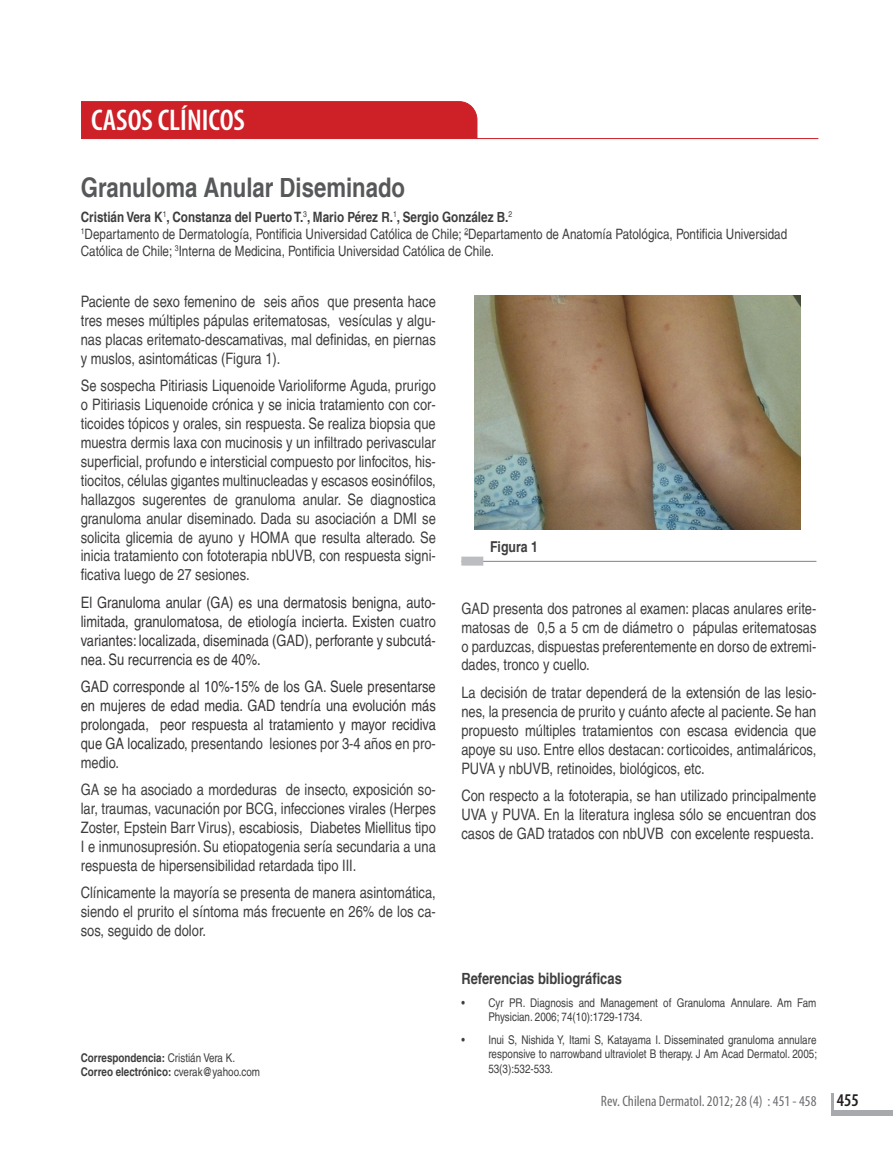
<style>
.page{position:relative;width:893px;height:1149px;background:#fff}
.page>*{position:absolute;margin:0;border:0;box-sizing:border-box;transform-origin:0 0}
.t1{font:600 condensed 30px "Myriad Pro";color:#fff}
.t2{font:700 condensed 27px "Helvetica LT";color:#57585a}
.t3{font:condensed 15.75px/18.9px "Helvetica LT";color:#3e3e3f;text-align:justify}
.t4{font:condensed 15.75px/18.9px "Helvetica LT";color:#393536;text-align:justify}
.t5{font:700 condensed 15.75px "Helvetica LT";color:#3e3e3f}
.t6{font:condensed 15px "Myriad Pro";color:#6c6d70}
.t7{font:700 condensed 15px "Helvetica LT";color:#3e3e3f}
.t8{font:condensed 14.25px/17.1px "Helvetica LT";color:#3e3e3f}
.t9{font:700 condensed 14.25px "Helvetica LT";color:#3e3e3f}
.pie{font:condensed 12px/14.4px "Helvetica LT";color:#3e3e3f}
.pie-2{font:700 condensed 12px "Helvetica LT";color:#3e3e3f}
.s1{color:#3e3e3f}
.s2{font-weight:400}
.s3{font-weight:600;font-size:18px;color:#231f20}
</style>
<div class="page">
<div style="left:831px;top:1109px;width:62px;height:6px;background:#a8a9ad"></div>
<svg style="left:831px;top:1093px;width:2px;height:16px"></svg>
<svg style="left:81px;top:101px;width:738px;height:38px"></svg>
<hr style="left:461px;top:561px;width:355px;height:1px;background:#808285">
<div style="left:461px;top:556px;width:22px;height:9px;background:#bcbdc0"></div>
<img style="left:474px;top:296px;width:327px;height:233px">
<p class="t1" style="left:91px;top:104px;width:156px">CASOS CLÍNICOS</p>
<p class="t2" style="left:81px;top:170px;width:326px">Granuloma Anular Diseminado</p>
<p class="t9" style="left:81px;top:208px;width:433px">Cristián Vera K<sup>1</sup>, Constanza del Puerto T.<sup>3</sup>, Mario Pérez R.<sup>1</sup>, Sergio González B.<sup>2</sup></p>
<p class="t8" style="left:81px;top:225px;width:708px"><sup>1</sup>Departamento de Dermatología, Pontificia Universidad Católica de Chile; <sup>2</sup>Departamento de Anatomía Patológica, Pontificia Universidad<br>Católica de Chile; <sup>3</sup>Interna de Medicina, Pontificia Universidad Católica de Chile.</p>
<p class="t3" style="left:81px;top:292px;width:357px">Paciente de sexo femenino de seis años que presenta hace tres meses múltiples pápulas eritematosas, vesículas y algu&shy;nas placas eritemato-descamativas, mal definidas, en piernas y muslos, asintomáticas (Figura 1).</p>
<p class="t3" style="left:81px;top:376px;width:357px">Se sospecha Pitiriasis Liquenoide Varioliforme Aguda, prurigo o Pitiriasis Liquenoide crónica y se inicia tratamiento con cor&shy;ticoides tópicos y orales, sin respuesta. Se realiza biopsia que muestra dermis laxa con mucinosis y un infiltrado perivascular superficial, profundo e intersticial compuesto por linfocitos, his&shy;tiocitos, células gigantes multinucleadas y escasos eosinófilos, hallazgos sugerentes de granuloma anular. Se diagnostica granuloma anular diseminado. Dada su asociación a DMI se solicita glicemia de ayuno y HOMA que resulta alterado. Se inicia tratamiento con fototerapia nbUVB, con respuesta signi&shy;ficativa luego de 27 sesiones.</p>
<p class="t4" style="left:81px;top:592px;width:357px">El Granuloma anular (GA) es una dermatosis benigna, auto&shy;limitada, granulomatosa, de etiología incierta. Existen <span class="s1">cuatro </span>variantes: localizada, diseminada (GAD), perforante y subcutá&shy;nea. Su recurrencia es de 40%.</p>
<p class="t4" style="left:81px;top:676px;width:357px">GAD corresponde al 10%-15% de los GA. Suele presentarse en mujeres de edad media. GAD tendría una evolución más prolongada, peor respuesta al tratamiento y mayor recidiva que GA localizado, <span class="s1">presentando lesiones por 3-4 años en pro&shy;medio.</span></p>
<p class="t3" style="left:81px;top:779px;width:357px">GA se ha asociado a mordeduras de insecto, exposición so&shy;lar, traumas, vacunación por BCG, infecciones virales (Herpes Zoster, Epstein Barr Virus), escabiosis, Diabetes Miellitus tipo I e inmunosupresión. Su etiopatogenia sería secundaria a una respuesta de hipersensibilidad retardada tipo III.</p>
<p class="t3" style="left:81px;top:882px;width:357px">Clínicamente la mayoría se presenta de manera asintomática, siendo el prurito el síntoma más frecuente en 26% de los ca&shy;sos, seguido de dolor.</p>
<p class="pie-2" style="left:81px;top:1049px;width:156px">Correspondencia: <span class="s2">Cristián Vera K.</span></p>
<p class="pie-2" style="left:81px;top:1064px;width:181px">Correo electrónico: <span class="s2">cverak@yahoo.com</span></p>
<p class="t7" style="left:490px;top:537px;width:49px">Figura 1</p>
<p class="t3" style="left:461px;top:598px;width:357px">GAD presenta dos patrones al examen: placas anulares erite&shy;matosas de 0,5 a 5 cm de diámetro o pápulas eritematosas o parduzcas, dispuestas preferentemente en dorso de extremi&shy;dades, tronco y cuello.</p>
<p class="t3" style="left:461px;top:682px;width:357px">La decisión de tratar dependerá de la extensión de las lesio&shy;nes, la presencia de prurito y cuánto afecte al paciente. Se han propuesto múltiples tratamientos con escasa evidencia que apoye su uso. Entre ellos destacan: corticoides, antimaláricos, PUVA y nbUVB, retinoides, biológicos, etc.</p>
<p class="t3" style="left:461px;top:785px;width:357px">Con respecto a la fototerapia, se han utilizado principalmente UVA y PUVA. En la literatura inglesa sólo se encuentran dos casos de GAD tratados con nbUVB con excelente respuesta.</p>
<p class="t5" style="left:461px;top:968px;width:162px">Referencias bibliográficas</p>
<p class="pie" style="left:488px;top:994px;width:329px;text-indent:-27px">• Cyr PR. Diagnosis and Management of Granuloma Annulare. Am Fam<br>Physician. 2006; 74(10):1729-1734.</p>
<p class="pie" style="left:488px;top:1032px;width:330px;text-align:justify;text-indent:-27px">• Inui S, Nishida Y, Itami S, Katayama I. Disseminated granuloma annulare responsive to narrowband ultraviolet B therapy. J Am Acad Dermatol. 2005; 53(3):532-533.</p>
<p class="t6" style="left:601px;top:1091px;width:259px">Rev. Chilena Dermatol. 2012; 28 (4) : 451 - 458 <span class="s3">455</span></p>
</div>
